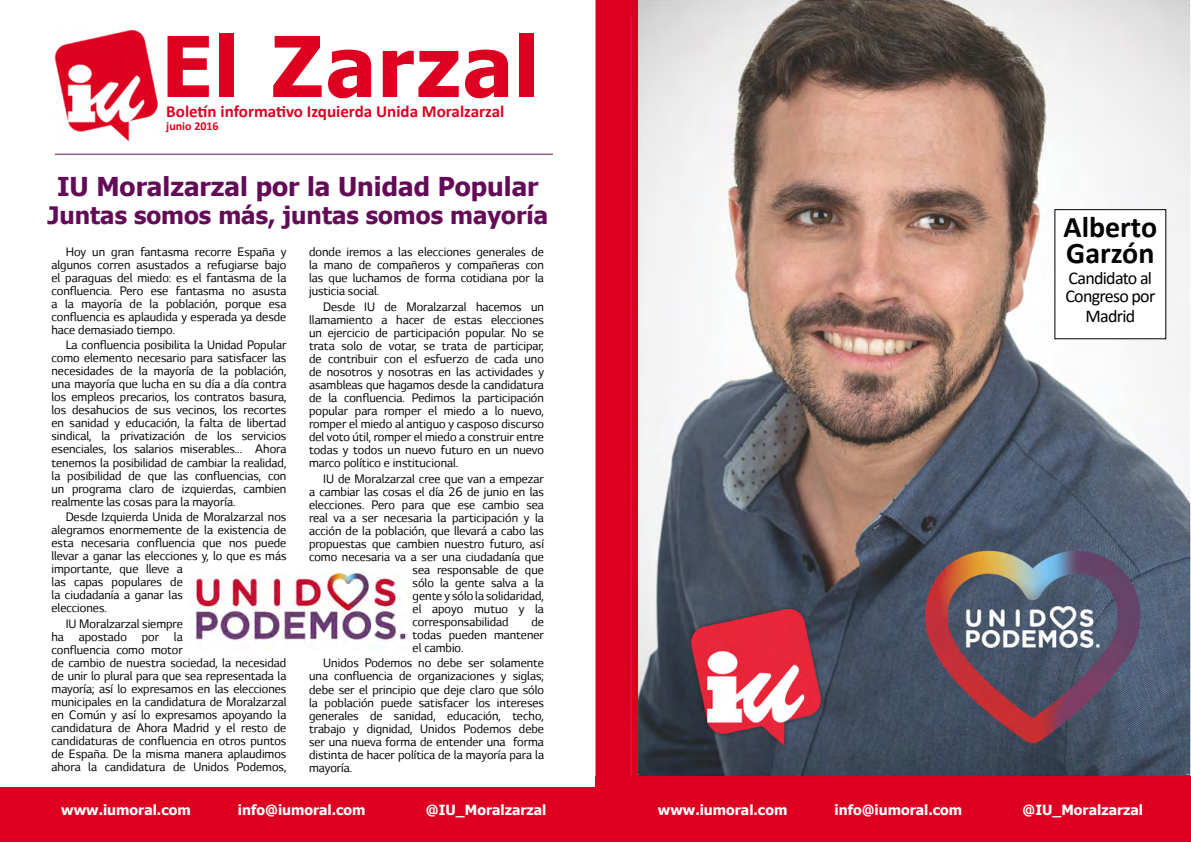
<style>
.page{position:relative;width:1191px;height:842px;background:#fff}
.page>*{position:absolute;margin:0;border:0;box-sizing:border-box;transform-origin:0 0}
.t1{font:700 84px "Tahoma";letter-spacing:.02em;color:#dd0020}
.t2{font:700 30px/26px "Calibri";color:#000}
.t3{font:700 26px "Tahoma";color:#630b57}
.t4{font:700 24px "Tahoma";color:#630b57}
.t5{font:18px/18px "Calibri";letter-spacing:-.04em;color:#000}
.t6{font:700 17px "Calibri";color:#dd0020}
.t7{font:14px/13px "LG Smart";color:#000;text-align:justify}
.t8{font:700 14px "Tahoma";color:#fff}
.t9{font:700 12px "Calibri";color:#dd0020}
</style>
<div class="page">
<img style="left:54px;top:30px;width:104px;height:112px">
<img style="left:638px;top:0;width:553px;height:777px">
<div style="left:0;top:788px;width:595px;height:54px;background:#dd0020"></div>
<img style="left:195px;top:573px;width:212px;height:77px">
<hr style="left:55px;top:154px;width:498px;height:1px;background:#630b57">
<div style="left:596px;top:0;width:41px;height:842px;background:#dd0020"></div>
<div style="left:595px;top:0;width:43px;height:842px;border:1px solid #dd0020"></div>
<hr style="left:631px;top:16px;width:1px;height:801px;background:#ed174e">
<div style="left:1055px;top:210px;width:110px;height:129px;background:#fff"></div>
<div style="left:595px;top:777px;width:596px;height:65px;background:#dd0020"></div>
<h1 class="t1" style="left:161px;top:8px;width:380px">El Zarzal</h1>
<p class="t6" style="left:166px;top:100px;width:339px">Boletín informativo Izquierda Unida Moralzarzal</p>
<p class="t9" style="left:166px;top:118px;width:54px">junio 2016</p>
<h3 class="t3" style="left:57px;top:168px;width:483px">IU Moralzarzal por la Unidad Popular</h3>
<h3 class="t4" style="left:48px;top:199px;width:502px">Juntas somos más, juntas somos mayoría</h3>
<p class="t7" style="left:52px;top:245px;width:236px;text-indent:14px">Hoy un gran fantasma recorre España y algunos corren asustados a refugiarse bajo el paraguas del miedo: es el fantasma de la confluencia. Pero ese fantasma no asusta a la mayoría de la población, porque esa confluencia es aplaudida y esperada ya desde hace demasiado tiempo.</p>
<p class="t7" style="left:52px;top:339px;width:236px;text-indent:14px">La confluencia posibilita la Unidad Popular como elemento necesario para satisfacer las necesidades de la mayoría de la población, una mayoría que lucha en su día a día contra los empleos precarios, los contratos basura, los desahucios de sus vecinos, los recortes en sanidad y educación, la falta de libertad sindical, la privatización de los servicios esenciales, los salarios miserables... Ahora tenemos la posibilidad de cambiar la realidad, la posibilidad de que las confluencias, con un programa claro de izquierdas, cambien realmente las cosas para la mayoría.</p>
<p class="t7" style="left:52px;top:511px;width:236px;text-align:left;text-indent:14px">Desde Izquierda Unida de Moralzarzal nos alegramos enormemente de la existencia de esta necesaria confluencia que nos puede llevar a ganar las elecciones y, lo que es más importante, que lleve a<br>las capas populares de<br>la ciudadanía a ganar las<br>elecciones.</p>
<p class="t7" style="left:52px;top:618px;width:236px;text-align:left;text-indent:14px">IU Moralzarzal siempre<br>ha apostado por la<br>confluencia como motor<br>de cambio de nuestra sociedad, la necesidad de unir lo plural para que sea representada la mayoría; así lo expresamos en las elecciones municipales en la candidatura de Moralzarzal en Común y así lo expresamos apoyando la candidatura de Ahora Madrid y el resto de candidaturas de confluencia en otros puntos de España. De la misma manera aplaudimos ahora la candidatura de Unidos Podemos,</p>
<p class="t7" style="left:309px;top:245px;width:236px">donde iremos a las elecciones generales de la mano de compañeros y compañeras con las que luchamos de forma cotidiana por la justicia social.</p>
<p class="t7" style="left:309px;top:300px;width:236px;text-indent:14px">Desde IU de Moralzarzal hacemos un llamamiento a hacer de estas elecciones un ejercicio de participación popular. No se trata solo de votar, se trata de participar, de contribuir con el esfuerzo de cada uno de nosotros y nosotras en las actividades y asambleas que hagamos desde la candidatura de la confluencia. Pedimos la participación popular para romper el miedo a lo nuevo, romper el miedo al antiguo y casposo discurso del voto útil, romper el miedo a construir entre todas y todos un nuevo futuro en un nuevo marco político e institucional.</p>
<p class="t7" style="left:323px;top:472px;width:222px">IU de Moralzarzal cree que van a empezar</p>
<p class="t7" style="left:309px;top:485px;width:236px">a cambiar las cosas el día 26 de junio en las</p>
<p class="t7" style="left:309px;top:498px;width:236px">elecciones. Pero para que ese cambio sea</p>
<p class="t7" style="left:309px;top:511px;width:236px">real va a ser necesaria la participación y la</p>
<p class="t7" style="left:309px;top:524px;width:236px">acción de la población, que llevará a cabo las</p>
<p class="t7" style="left:309px;top:537px;width:236px">propuestas que cambien nuestro futuro, así</p>
<p class="t7" style="left:309px;top:550px;width:236px">como necesaria va a ser una ciudadanía que</p>
<p class="t7" style="left:413px;top:563px;width:133px">sea responsable de que</p>
<p class="t7" style="left:413px;top:576px;width:133px">sólo la gente salva a la</p>
<p class="t7" style="left:413px;top:589px;width:133px">gente y sólo la solidaridad,</p>
<p class="t7" style="left:413px;top:602px;width:133px">el apoyo mutuo y la</p>
<p class="t7" style="left:413px;top:615px;width:97px">corresponsabilidad</p>
<p class="t7" style="left:413px;top:615px;width:133px;text-indent:119px">de todas pueden mantener el cambio.</p>
<p class="t7" style="left:309px;top:657px;width:236px;text-indent:14px">Unidos Podemos no debe ser solamente una confluencia de organizaciones y siglas; debe ser el principio que deje claro que sólo la población puede satisfacer los intereses generales de sanidad, educación, techo, trabajo y dignidad, Unidos Podemos debe ser una nueva forma de entender una forma distinta de hacer política de la mayoría para la mayoría.</p>
<p class="t8" style="left:61px;top:800px;width:131px">www.iumoral.com</p>
<p class="t8" style="left:238px;top:800px;width:129px">info@iumoral.com</p>
<p class="t8" style="left:426px;top:800px;width:122px">@IU_Moralzarzal</p>
<h2 class="t2" style="left:1063px;top:213px;width:95px">Alberto<br>Garzón</h2>
<p class="t5" style="left:1065px;top:268px;width:91px">Candidato al<br>Congreso por</p>
<p class="t5" style="left:1085px;top:306px;width:51px">Madrid</p>
<p class="t8" style="left:658px;top:800px;width:131px">www.iumoral.com</p>
<p class="t8" style="left:834px;top:800px;width:129px">info@iumoral.com</p>
<p class="t8" style="left:1022px;top:800px;width:122px">@IU_Moralzarzal</p>
</div>
